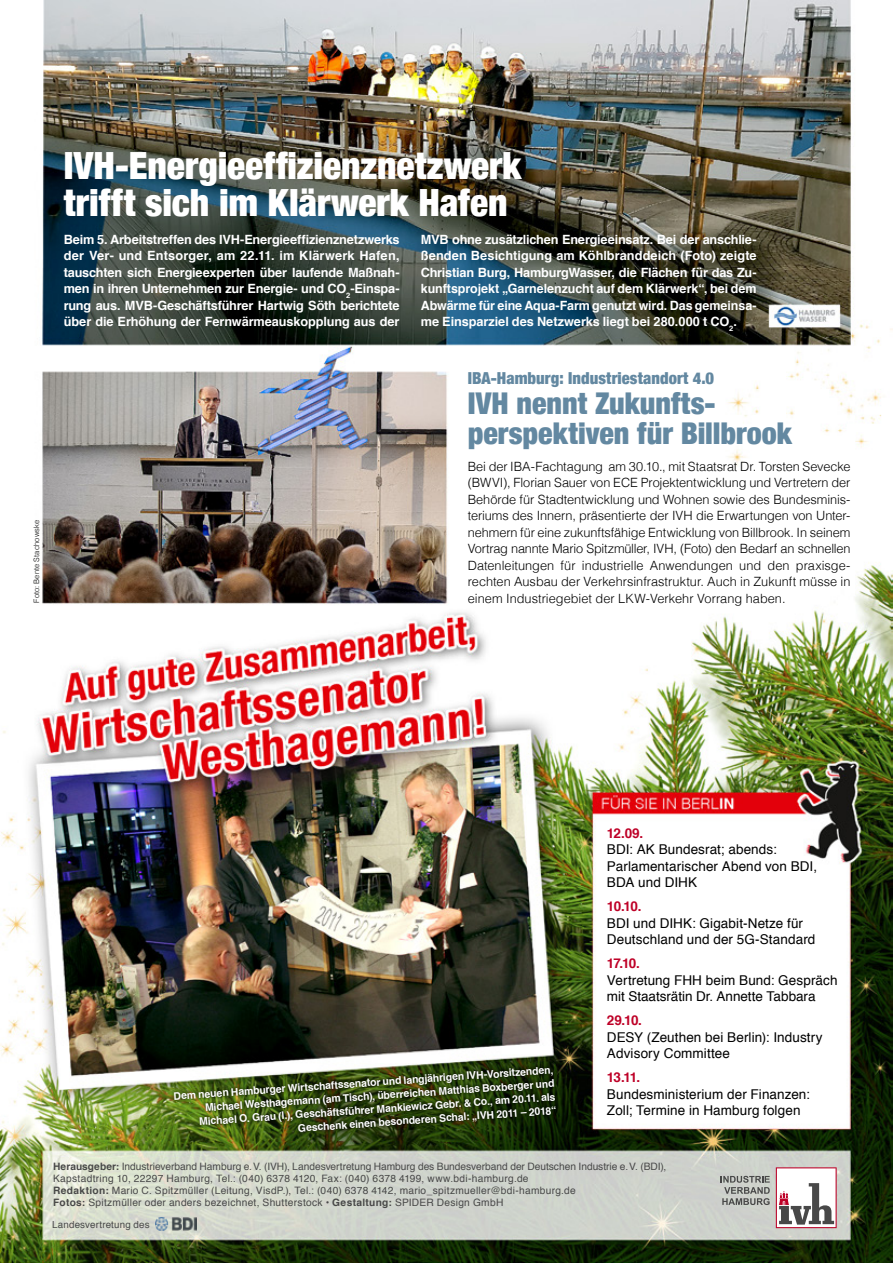
<style>
.page{position:relative;width:893px;height:1263px;background:#fff}
.page>*{position:absolute;margin:0;border:0;box-sizing:border-box;transform-origin:0 0}
.t1{font:900 condensed 37.5px/37.5px "Helvetica Neue";color:#fff}
.t2{font:900 condensed 30px/30px "Helvetica Neue";color:#6388a1}
.t3{font:900 condensed 16.5px "Helvetica Neue";letter-spacing:.005em;color:#6388a1}
.t4{font:13.5px/16.5px "Helvetica";letter-spacing:.005em;color:#000}
.t5{font:700 13.5px "Helvetica";letter-spacing:-.055em;color:#be0027}
.t6{font:700 12.75px/16.5px "Helvetica";letter-spacing:-.005em;color:#fff;text-align:justify}
.t7{font:300 12.75px/16.5px "Helvetica";color:#000;text-align:justify}
.t8{font:700 10.5px/13.5px "Helvetica";color:#fff;text-align:right}
.t9{font:10.2px/12.3px "Helvetica";letter-spacing:.025em;color:#484848}
.t10{font:9.75px "Helvetica";letter-spacing:.015em;color:#484848}
.t11{font:300 7.5px "Helvetica";letter-spacing:.015em;color:#000}
.s1{font-weight:700}
</style>
<div class="page">
<img style="left:0;top:0;width:893px;height:1263px">
<svg style="left:170px;top:1062px;width:390px;height:74px;background:#3d4f21"></svg>
<svg style="left:776px;top:1167px;width:61px;height:61px"></svg>
<svg style="left:721px;top:1176px;width:49px;height:29px"></svg>
<img style="left:155px;top:1217px;width:42px;height:13px">
<p class="t11" style="left:30px;top:603px;width:84px;rotate:-90deg">Foto: Bente Stachowske</p>
<h1 class="t1" style="left:64px;top:144px;width:459px">IVH-Energieeffizienznetzwerk trifft sich im Klärwerk Hafen</h1>
<p class="t6" style="left:64px;top:231px;width:337px">Beim 5. Arbeitstreffen des IVH-Energieeffizienznetzwerks der Ver- und Entsorger, am 22.11. im Klärwerk Hafen, tauschten sich Energieexperten über laufende Maßnah&shy;men in ihren Unternehmen zur Energie- und CO<sub>2</sub>-Einspa&shy;rung aus. MVB-Geschäftsführer Hartwig Söth berichtete über die Erhöhung der Fernwärmeauskopplung aus der</p>
<p class="t6" style="left:421px;top:231px;width:337px">MVB ohne zusätzlichen Energieeinsatz. Bei der anschlie&shy;ßenden Besichtigung am Köhlbranddeich (Foto) zeigte Christian Burg, HamburgWasser, die Flächen für das Zu&shy;kunftsprojekt „Garnelenzucht auf dem Klärwerk“, bei dem Abwärme für eine Aqua-Farm genutzt wird. Das gemeinsa&shy;me Einsparziel des Netzwerks liegt bei 280.000 t CO<sub>2</sub>.</p>
<p class="t3" style="left:468px;top:364px;width:248px">IBA-Hamburg: Industriestandort 4.0</p>
<h2 class="t2" style="left:468px;top:386px;width:326px">IVH nennt Zukunfts&shy;perspektiven für Billbrook</h2>
<p class="t7" style="left:468px;top:457px;width:384px">Bei der IBA-Fachtagung am 30.10., mit Staatsrat Dr. Torsten Sevecke (BWVI), Florian Sauer von ECE Projektentwicklung und Vertretern der Behörde für Stadtentwicklung und Wohnen sowie des Bundesminis&shy;teriums des Innern, präsentierte der IVH die Erwartungen von Unter&shy;nehmern für eine zukunftsfähige Entwicklung von Billbrook. In seinem Vortrag nannte Mario Spitzmüller, IVH, (Foto) den Bedarf an schnellen Datenleitungen für industrielle Anwendungen und den praxisge&shy;rechten Ausbau der Verkehrsinfrastruktur. Auch in Zukunft müsse in einem Industriegebiet der LKW-Verkehr Vorrang haben.</p>
<p class="t5" style="left:607px;top:822px;width:38px">12.09.</p>
<p class="t4" style="left:607px;top:842px;width:212px">BDI: AK Bundesrat; abends:<br>Parlamentarischer Abend von BDI,<br>BDA und DIHK</p>
<p class="t5" style="left:607px;top:896px;width:36px">10.10.</p>
<p class="t4" style="left:607px;top:915px;width:210px">BDI und DIHK: Gigabit-Netze für<br>Deutschland und der 5G-Standard</p>
<p class="t5" style="left:607px;top:953px;width:35px">17.10.</p>
<p class="t4" style="left:607px;top:972px;width:232px">Vertretung FHH beim Bund: Gespräch mit Staatsrätin Dr. Annette Tabbara</p>
<p class="t5" style="left:607px;top:1010px;width:37px">29.10.</p>
<p class="t4" style="left:607px;top:1029px;width:217px">DESY (Zeuthen bei Berlin): Industry<br>Advisory Committee</p>
<p class="t5" style="left:607px;top:1067px;width:35px">13.11.</p>
<p class="t4" style="left:607px;top:1086px;width:204px">Bundesministerium der Finanzen:<br>Zoll; Termine in Hamburg folgen</p>
<p class="t8" style="left:173px;top:1089px;width:382px;rotate:-4deg">Dem neuen Hamburger Wirtschaftssenator und langjährigen IVH-Vorsitzenden, Michael Westhagemann (am Tisch), überreichen Matthias Boxberger und Michael O. Grau (l.), Geschäftsführer Mankiewicz Gebr. &amp; Co., am 20.11. als Geschenk einen besonderen Schal: „IVH 2011 – 2018“</p>
<p class="t9" style="left:53px;top:1160px;width:615px"><span class="s1">Herausgeber:</span> Industrieverband Hamburg e.V. (IVH), Landesvertretung Hamburg des Bundesverband der Deutschen Industrie e.V. (BDI), Kapstadtring 10, 22297 Hamburg, Tel.: (040) 6378 4120, Fax: (040) 6378 4199, www.bdi-hamburg.de<br><span class="s1">Redaktion:</span> Mario C. Spitzmüller (Leitung, VisdP.), Tel.: (040) 6378 4142, mario_spitzmueller@bdi-hamburg.de<br><span class="s1">Fotos:</span> Spitzmüller oder anders bezeichnet, Shutterstock • <span class="s1">Gestaltung:</span> SPIDER Design GmbH</p>
<p class="t10" style="left:52px;top:1217px;width:99px">Landesvertretung des</p>
</div>
